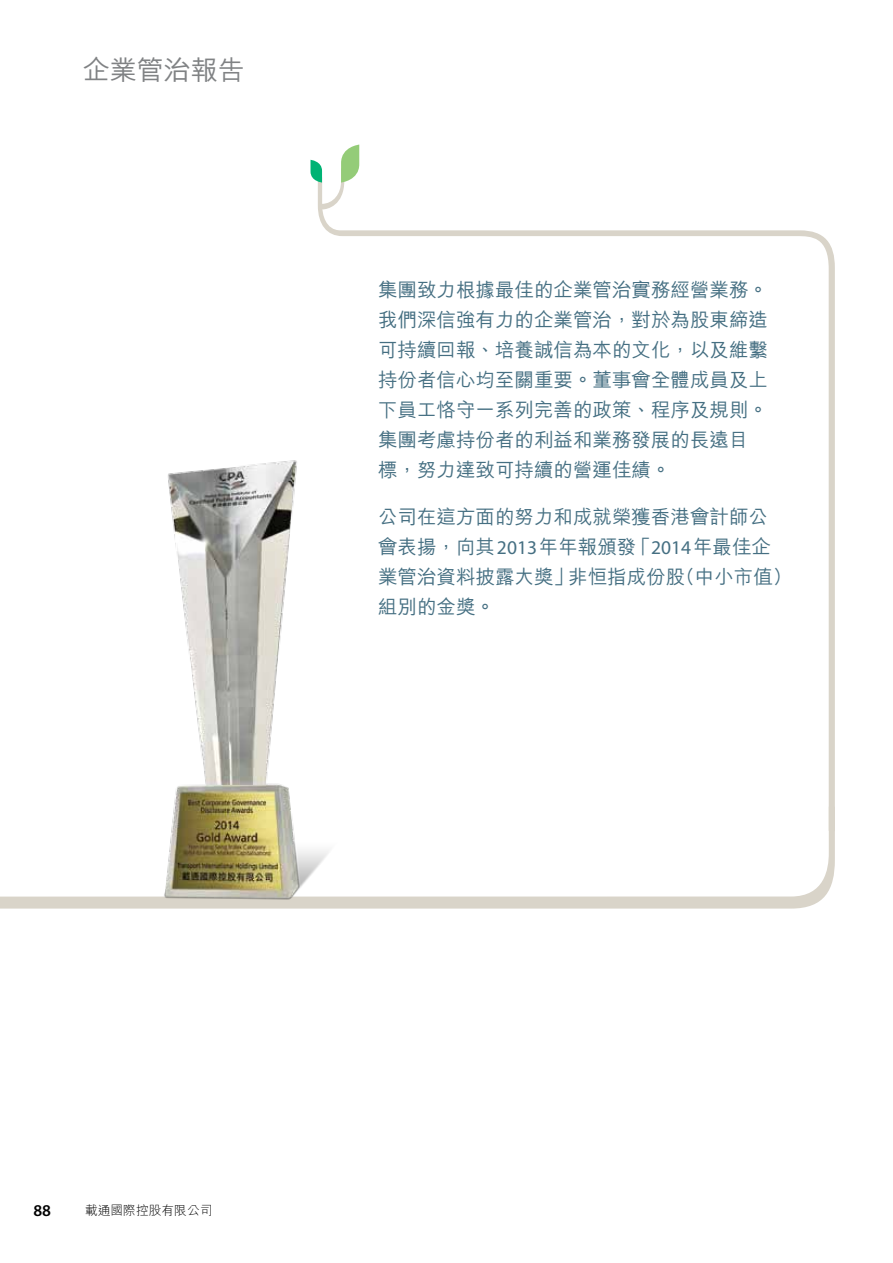
<style>
.page{position:relative;width:893px;height:1263px;background:#fff}
.page>*{position:absolute;margin:0;border:0;box-sizing:border-box;transform-origin:0 0}
.t1{font:500 27px "M Hei HK";color:#808284}
.t2{font:500 19.5px/30px "M Hei HK";color:#456f82}
.t3{font:600 16.5px "Myriad Pro";color:#000}
.t4{font:300 12.75px "M Hei HK";color:#000}
.s1{font-family:"Myriad Pro";font-weight:400}
</style>
<div class="page">
<svg style="left:0;top:831px;width:835px;height:77px"></svg>
<svg style="left:318px;top:209px;width:517px;height:622px"></svg>
<svg style="left:310px;top:145px;width:49px;height:64px"></svg>
<img style="left:101px;top:413px;width:253px;height:496px">
<h1 class="t1" style="left:83px;top:50px;width:164px">企業管治報告</h1>
<p class="t2" style="left:378px;top:274px;width:391px">集團致力根據最佳的企業管治實務經營業務。我們深信強有力的企業管治，對於為股東締造可持續回報、培養誠信為本的文化，以及維繫持份者信心均至關重要。董事會全體成員及上下員工恪守一系列完善的政策、程序及規則。集團考慮持份者的利益和業務發展的長遠目標，努力達致可持續的營運佳績。</p>
<p class="t2" style="left:378px;top:501px;width:416px">公司在這方面的努力和成就榮獲香港會計師公會表揚，向其<span class="s1">2013</span>年年報頒發「<span class="s1">2014</span>年最佳企業管治資料披露大獎」非恒指成份股（中小市值）組別的金獎。</p>
<p class="t3" style="left:33px;top:1201px;width:19px">88</p>
<p class="t4" style="left:85px;top:1202px;width:129px">載通國際控股有限公司</p>
</div>
